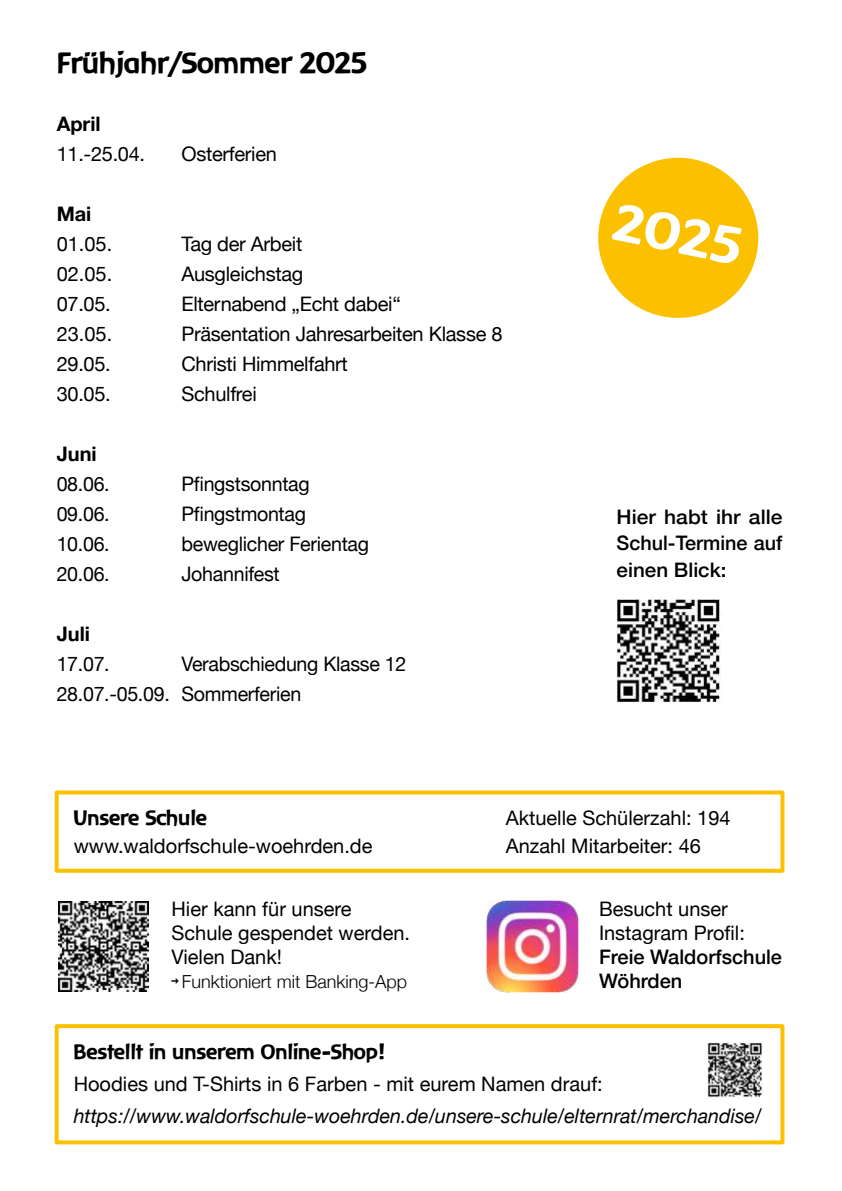
<style>
.page{position:relative;width:842px;height:1191px;background:#fff}
.page>*{position:absolute;margin:0;border:0;box-sizing:border-box;transform-origin:0 0}
.t1{font:50px "Baar Zeitgeist";color:#fff;scale:1.05 1}
.t2{font:28px "Baar Zeitgeist";color:#000}
.t3{font:20px/24px "Helvetica Neue";letter-spacing:-.015em;color:#000}
.t4{font:italic 20px "Helvetica Neue";color:#000}
.t5{font:500 20px/26.6px "Helvetica Neue";color:#000;text-align:justify;scale:1.05 1}
.t6{font:20px "Baar Zeitgeist";color:#000}
.t7{font:500 20px/24px "Helvetica Neue";color:#000}
.t8{font:700 20px "Helvetica Neue";color:#000}
.t9{font:300 18px "Helvetica Neue";color:#000}
</style>
<div class="page">
<img style="left:617px;top:599px;width:103px;height:104px">
<svg style="left:598px;top:157px;width:161px;height:161px"></svg>
<img style="left:59px;top:901px;width:89px;height:90px">
<img style="left:486px;top:900px;width:92px;height:92px">
<svg style="left:171px;top:978px;width:8px;height:6px"></svg>
<div style="left:55px;top:790px;width:729px;height:82px;border:4px solid #fbc100"></div>
<div style="left:55px;top:1024px;width:729px;height:120px;border:4px solid #fbc100"></div>
<svg style="left:707px;top:1042px;width:56px;height:56px"></svg>
<h2 class="t2" style="left:57px;top:46px;width:312px">Frühjahr/Sommer 2025</h2>
<p class="t8" style="left:57px;top:108px;width:46px">April</p>
<p class="t3" style="left:57px;top:143px;width:90px">11.-25.04.</p>
<p class="t3" style="left:181px;top:143px;width:97px">Osterferien</p>
<p class="t8" style="left:57px;top:198px;width:36px">Mai</p>
<p class="t3" style="left:57px;top:233px;width:57px">01.05.</p>
<p class="t3" style="left:181px;top:233px;width:122px">Tag der Arbeit</p>
<p class="t3" style="left:57px;top:263px;width:57px">02.05.</p>
<p class="t3" style="left:181px;top:263px;width:123px">Ausgleichstag</p>
<p class="t3" style="left:57px;top:293px;width:56px">07.05.</p>
<p class="t3" style="left:181px;top:293px;width:221px">Elternabend „Echt dabei“</p>
<p class="t3" style="left:57px;top:323px;width:57px">23.05.</p>
<p class="t3" style="left:181px;top:323px;width:323px">Präsentation Jahresarbeiten Klasse 8</p>
<p class="t3" style="left:57px;top:353px;width:56px">29.05.</p>
<p class="t3" style="left:181px;top:353px;width:168px">Christi Himmelfahrt</p>
<p class="t3" style="left:57px;top:383px;width:56px">30.05.</p>
<p class="t3" style="left:181px;top:383px;width:77px">Schulfrei</p>
<p class="t8" style="left:57px;top:438px;width:42px">Juni</p>
<p class="t3" style="left:57px;top:473px;width:55px">08.06.</p>
<p class="t3" style="left:181px;top:473px;width:130px">P昀椀ngstsonntag</p>
<p class="t3" style="left:57px;top:503px;width:55px">09.06.</p>
<p class="t3" style="left:181px;top:503px;width:126px">P昀椀ngstmontag</p>
<p class="t3" style="left:57px;top:533px;width:55px">10.06.</p>
<p class="t3" style="left:181px;top:533px;width:189px">beweglicher Ferientag</p>
<p class="t3" style="left:57px;top:563px;width:55px">20.06.</p>
<p class="t3" style="left:181px;top:563px;width:100px">Johannifest</p>
<p class="t8" style="left:57px;top:618px;width:35px">Juli</p>
<p class="t3" style="left:57px;top:653px;width:55px">17.07.</p>
<p class="t3" style="left:57px;top:650px;width:351px;line-height:30px;text-indent:125px">Verabschiedung Klasse 12<br>28.07.-05.09. Sommerferien</p>
<h1 class="t1" style="left:622px;top:191px;width:124px;rotate:12deg">2025</h1>
<p class="t5" style="left:617px;top:502px;width:159px">Hier habt ihr alle Schul-Termine auf einen Blick:</p>
<p class="t6" style="left:74px;top:805px;width:135px">Unsere Schule</p>
<p class="t3" style="left:506px;top:807px;width:226px">Aktuelle Schülerzahl: 194</p>
<p class="t3" style="left:74px;top:835px;width:300px">www.waldorfschule-woehrden.de</p>
<p class="t3" style="left:506px;top:835px;width:197px">Anzahl Mitarbeiter: 46</p>
<p class="t3" style="left:172px;top:897px;width:240px">Hier kann für unsere<br>Schule gespendet werden.<br>Vielen Dank!</p>
<p class="t9" style="left:182px;top:966px;width:227px">Funktioniert mit Banking-App</p>
<p class="t3" style="left:599px;top:897px;width:147px">Besucht unser<br>Instagram Pro昀椀l:</p>
<p class="t7" style="left:599px;top:943px;width:185px">Freie Waldorfschule<br>Wöhrden</p>
<p class="t6" style="left:74px;top:1039px;width:312px">Bestellt in unserem Online-Shop!</p>
<p class="t3" style="left:74px;top:1073px;width:531px">Hoodies und T-Shirts in 6 Farben - mit eurem Namen drauf:</p>
<p class="t4" style="left:74px;top:1102px;width:689px">https://www.waldorfschule-woehrden.de/unsere-schule/elternrat/merchandise/</p>
</div>
